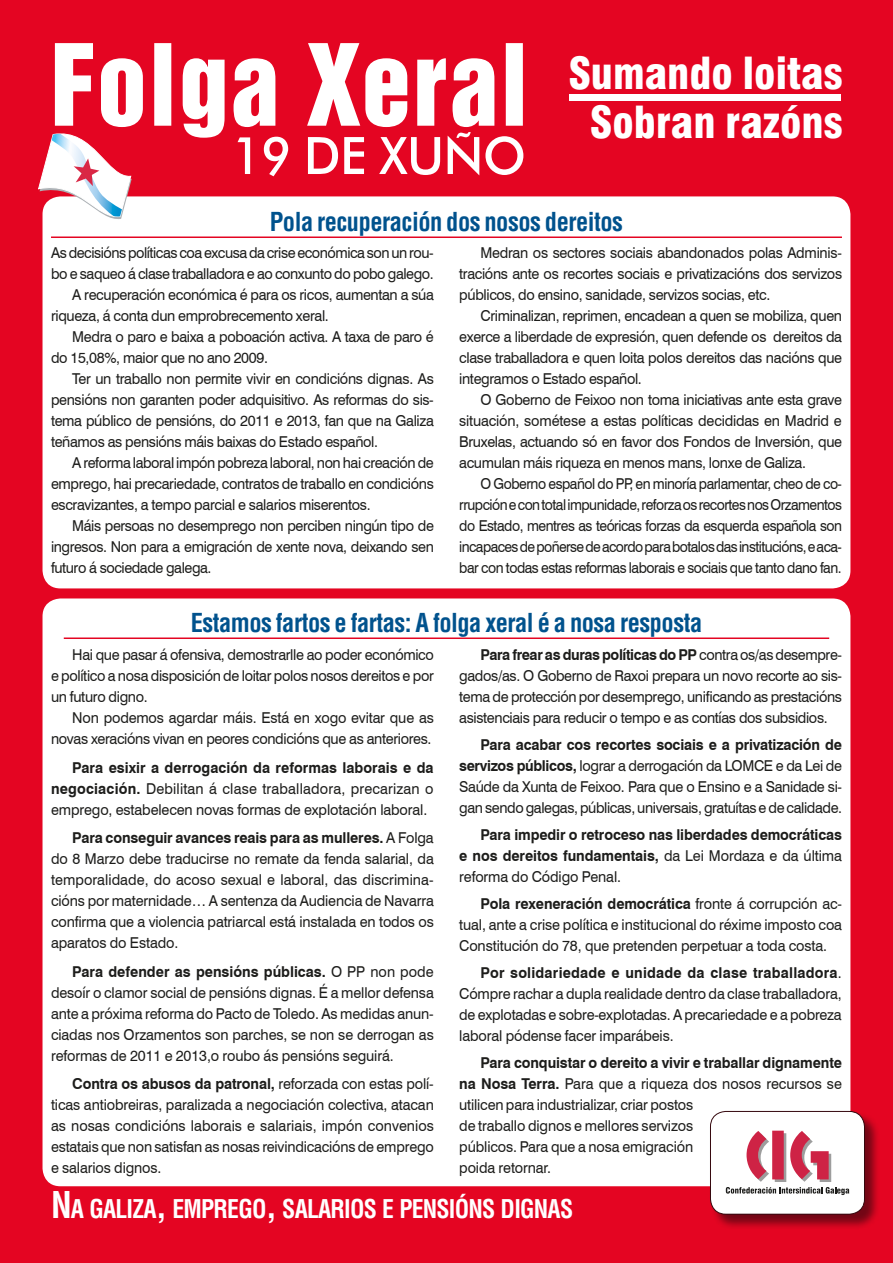
<style>
.page{position:relative;width:893px;height:1263px;background:#e40522}
.page>*{position:absolute;margin:0;border:0;box-sizing:border-box;transform-origin:0 0}
.t1{font:900 condensed 43.05px/48.6px "Swiss 721 BT";color:#fff;text-align:center}
.t2{font:700 condensed 25.5px "Helvetica LT Std";letter-spacing:-.02em;color:#00528d;scale:.96 1}
.t3{font:700 condensed 25.2px "Helvetica LT Std";letter-spacing:-.03em;color:#fff;scale:.94 1}
.t4{font:15px/21px "Swiss 721 BT";letter-spacing:-.025em;color:#1d1d1b;text-align:justify;scale:.96 1}
.t5{font:15px/21px "Swiss 721 BT";letter-spacing:-.025em;color:#1d1d1b;text-align:justify;scale:.93 1}
.t6{font:700 15px/21px "Swiss 721 BT";letter-spacing:-.005em;color:#1d1d1b;text-align:justify;scale:.96 1}
.s1{font-weight:700}
.s2{font-weight:400}
.s3{font-size:36px}
</style>
<div class="page">
<div style="left:570px;top:95px;width:271px;height:6px;background:#fff"></div>
<div style="left:43px;top:196px;width:807px;height:392px;background:#fff;border-radius:18px"></div>
<svg style="left:38px;top:43px;width:485px;height:176px"></svg>
<hr style="left:51px;top:236px;width:791px;height:2px;background:#e40522">
<div style="left:43px;top:598px;width:807px;height:588px;background:#fff;border-radius:18px"></div>
<hr style="left:64px;top:637px;width:765px;height:2px;background:#e40522">
<div style="left:711px;top:1112px;width:169px;height:118px;background:#35080e;opacity:.65"></div>
<svg style="left:711px;top:1111px;width:153px;height:103px"></svg>
<div style="left:710px;top:1111px;width:155px;height:103px;border:1px solid #35080e;border-radius:15px"></div>
<h1 class="t1" style="left:568px;top:50px;width:276px">Sumando loitas<br>Sobran razóns</h1>
<h2 class="t2" style="left:270px;top:205px;width:369px">Pola recuperación dos nosos dereitos</h2>
<p class="t4" style="left:459px;top:242px;width:400px;text-indent:21px">Medran os sectores sociais abandonados polas Adminis&shy;tracións ante os recortes sociais e privatizacións dos servizos públicos, do ensino, sanidade, servizos socias, etc.</p>
<p class="t4" style="left:459px;top:305px;width:400px;text-indent:21px">Criminalizan, reprimen, encadean a quen se mobiliza, quen exerce a liberdade de expresión, quen defende os dereitos da clase traballadora e quen loita polos dereitos das nacións que integramos o Estado español.</p>
<p class="t4" style="left:459px;top:389px;width:400px;text-indent:21px">O Goberno de Feixoo non toma iniciativas ante esta grave situación, sométese a estas políticas decididas en Madrid e Bruxelas, actuando só en favor dos Fondos de Inversión, que acumulan máis riqueza en menos mans, lonxe de Galiza.</p>
<p class="t5" style="left:459px;top:473px;width:413px;text-indent:21px">O Goberno español do PP, en minoría parlamentar, cheo de co&shy;rrupción e con total impunidade, reforza os recortes nos Orzamentos do Estado, mentres as teóricas forzas da esquerda española son incapaces de poñerse de acordo para botalos das institucións, e aca&shy;bar con todas estas reformas laborais e sociais que tanto dano fan.</p>
<p class="t4" style="left:51px;top:242px;width:400px">As decisións políticas coa excusa da crise económica son un rou-</p>
<p class="t4" style="left:51px;top:263px;width:400px">bo e saqueo á clase traballadora e ao conxunto do pobo galego.</p>
<p class="t4" style="left:72px;top:284px;width:378px">A recuperación económica é para os ricos, aumentan a súa</p>
<p class="t4" style="left:51px;top:305px;width:291px">riqueza, á conta dun emprobrecemento xeral.</p>
<p class="t4" style="left:72px;top:326px;width:378px">Medra o paro e baixa a poboación activa. A taxa de paro é</p>
<p class="t4" style="left:51px;top:347px;width:227px">do 15,08%, maior que no ano 2009.</p>
<p class="t4" style="left:72px;top:368px;width:378px">Ter un traballo non permite vivir en condicións dignas. As</p>
<p class="t4" style="left:51px;top:389px;width:400px">pensións non garanten poder adquisitivo. As reformas do sis-</p>
<p class="t4" style="left:51px;top:410px;width:400px">tema público de pensións, do 2011 e 2013, fan que na Galiza</p>
<p class="t4" style="left:51px;top:431px;width:342px">teñamos as pensións máis baixas do Estado español.</p>
<p class="t4" style="left:72px;top:452px;width:378px">A reforma laboral impón pobreza laboral, non hai creación de</p>
<p class="t4" style="left:51px;top:473px;width:400px">emprego, hai precariedade, contratos de traballo en condicións</p>
<p class="t4" style="left:51px;top:494px;width:334px">escravizantes, a tempo parcial e salarios miserentos.</p>
<p class="t4" style="left:72px;top:515px;width:378px">Máis persoas no desemprego non perciben ningún tipo de</p>
<p class="t4" style="left:51px;top:536px;width:400px">ingresos. Non para a emigración de xente nova, deixando sen</p>
<p class="t4" style="left:51px;top:557px;width:169px">futuro á sociedade galega.</p>
<h2 class="t2" style="left:191px;top:606px;width:534px">Estamos fartos e fartas: A folga xeral é a nosa resposta</h2>
<p class="t4" style="left:459px;top:644px;width:400px;text-indent:21px"><span class="s1">Para frear as duras políticas do PP</span> contra os/as desempre&shy;gados/as. O Goberno de Raxoi prepara un novo recorte ao sis&shy;tema de protección por desemprego, unificando as prestacións asistenciais para reducir o tempo e as contías dos subsidios.</p>
<p class="t4" style="left:459px;top:734px;width:400px;text-indent:21px"><span class="s1">Para acabar cos recortes sociais e a privatización de servizos públicos,</span> lograr a derrogación da LOMCE e da Lei de Saúde da Xunta de Feixoo. Para que o Ensino e a Sanidade si&shy;gan sendo galegas, públicas, universais, gratuítas e de calidade.</p>
<p class="t6" style="left:459px;top:824px;width:400px;text-indent:21px">Para impedir o retroceso nas liberdades democráticas e nos dereitos fundamentais, <span class="s2">da Lei Mordaza e da última reforma do Código Penal.</span></p>
<p class="t4" style="left:459px;top:893px;width:400px;text-indent:21px"><span class="s1">Pola rexeneración democrática</span> fronte á corrupción ac&shy;tual, ante a crise política e institucional do réxime imposto coa Constitución do 78, que pretenden perpetuar a toda costa.</p>
<p class="t4" style="left:459px;top:962px;width:400px;text-indent:21px"><span class="s1">Por solidariedade e unidade da clase traballadora</span>.<br>Cómpre rachar a dupla realidade dentro da clase traballadora, de explotadas e sobre-explotadas. A precariedade e a pobreza laboral pódense facer imparábeis.</p>
<p class="t4" style="left:459px;top:1052px;width:400px;text-align:left;text-indent:21px"><span class="s1">Para conquistar o dereito a vivir e traballar dignamente na Nosa Terra.</span> Para que a riqueza dos nosos recursos se utilicen para industrializar, criar postos<br>de traballo dignos e mellores servizos<br>públicos. Para que a nosa emigración<br>poida retornar.</p>
<h3 class="t3" style="left:51px;top:1193px;width:557px"><span class="s3">N</span>A GALIZA<span class="s3">,</span> EMPREGO<span class="s3">,</span> SALARIOS E PENSIÓNS DIGNAS</h3>
<p class="t4" style="left:51px;top:644px;width:400px;text-indent:21px">Hai que pasar á ofensiva, demostrarlle ao poder económico e político a nosa disposición de loitar polos nosos dereitos e por un futuro digno.</p>
<p class="t4" style="left:51px;top:707px;width:400px;text-align:right">Non podemos agardar máis. Está en xogo evitar que as novas xeracións vivan en peores condicións que as anteriores.</p>
<p class="t4" style="left:51px;top:757px;width:400px;text-indent:21px"><span class="s1">Para esixir a derrogación da reformas laborais e da negociación.</span> Debilitan á clase traballadora, precarizan o emprego, estabelecen novas formas de explotación laboral.</p>
<p class="t4" style="left:51px;top:827px;width:400px;text-indent:21px"><span class="s1">Para conseguir avances reais para as mulleres.</span> A Folga do 8 Marzo debe traducirse no remate da fenda salarial, da temporalidade, do acoso sexual e laboral, das discrimina&shy;cións por maternidade… A sentenza da Audiencia de Navarra confirma que a violencia patriarcal está instalada en todos os aparatos do Estado.</p>
<p class="t4" style="left:51px;top:961px;width:400px;text-indent:21px"><span class="s1">Para defender as pensións públicas.</span> O PP non pode desoír o clamor social de pensións dignas. É a mellor defensa ante a próxima reforma do Pacto de Toledo. As medidas anun&shy;ciadas nos Orzamentos son parches, se non se derrogan as reformas de 2011 e 2013,o roubo ás pensións seguirá.</p>
<p class="t4" style="left:51px;top:1073px;width:400px;text-indent:21px"><span class="s1">Contra os abusos da patronal,</span> reforzada con estas polí&shy;ticas antiobreiras, paralizada a negociación colectiva, atacan as nosas condicións laborais e salariais, impón convenios estatais que non satisfan as nosas reivindicacións de emprego e salarios dignos.</p>
</div>
